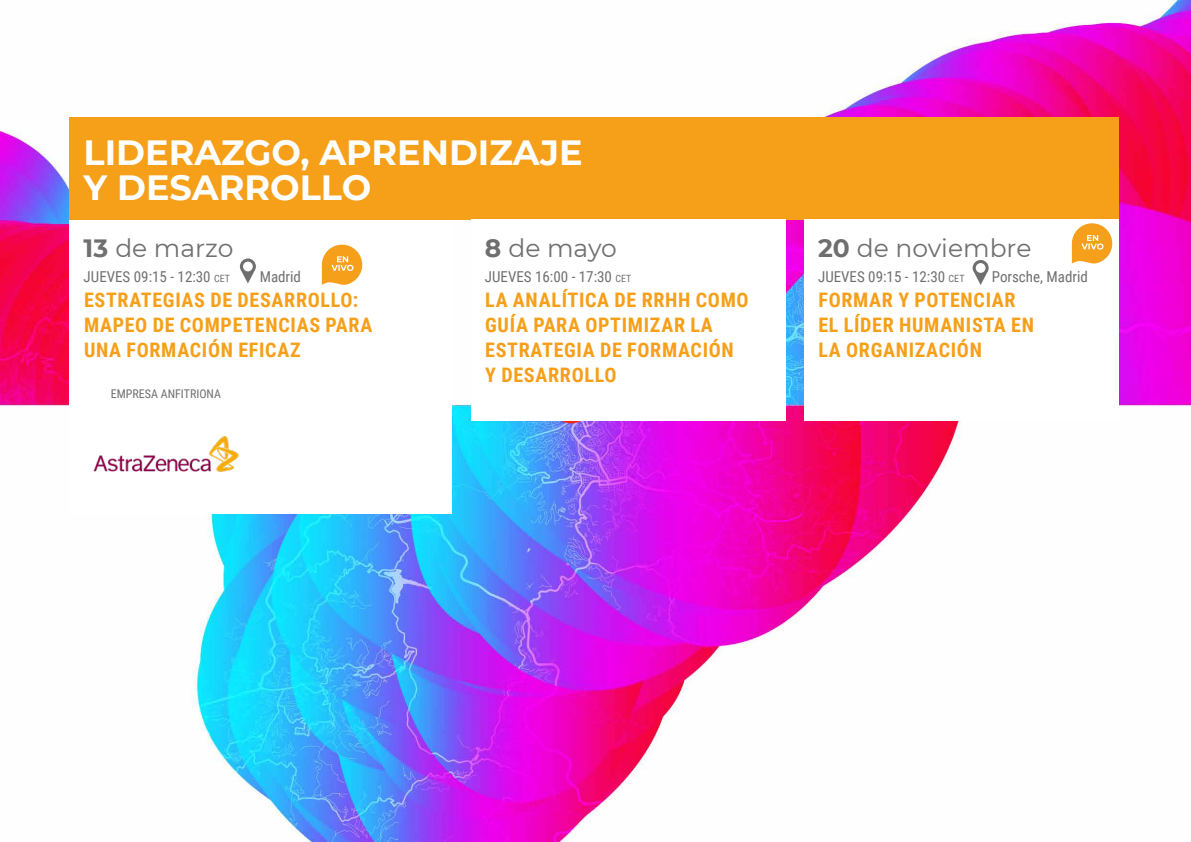
<style>
.page{position:relative;width:1191px;height:842px;background:#fff}
.page>*{position:absolute;margin:0;border:0;box-sizing:border-box;transform-origin:0 0}
.t1{font:700 35px/35px "Montserrat";color:#fff}
.t2{font:25px "Montserrat";color:#706f6f}
.t3{font:700 20px/25px "Roboto Condensed";letter-spacing:.035em;color:#f69f19}
.t4{font:15px "Roboto Condensed";color:#706f6f}
.t5{font:12px "Roboto Condensed";color:#706f6f}
.s1{font-weight:700}
.s2{font-size:10px}
</style>
<div class="page">
<img style="left:0;top:0;width:1191px;height:842px">
<div style="left:69px;top:118px;width:1049px;height:102px;background:#f69f19"></div>
<div style="left:69px;top:220px;width:383px;height:293px;background:#fff"></div>
<img style="left:548px;top:421px;width:72px;height:4px">
<svg style="left:322px;top:245px;width:40px;height:40px"></svg>
<svg style="left:240px;top:258px;width:16px;height:25px"></svg>
<div style="left:471px;top:220px;width:314px;height:201px;background:#fff"></div>
<div style="left:804px;top:220px;width:314px;height:201px;background:#fff"></div>
<svg style="left:1071px;top:223px;width:41px;height:41px"></svg>
<svg style="left:972px;top:260px;width:16px;height:25px"></svg>
<img style="left:93px;top:436px;width:146px;height:36px">
<h1 class="t1" style="left:84px;top:133px;width:500px">LIDERAZGO, APRENDIZAJE<br>Y DESARROLLO</h1>
<p class="t2" style="left:84px;top:231px;width:151px"><span class="s1">13</span> de marzo</p>
<p class="t4" style="left:84px;top:266px;width:148px">JUEVES 09:15 - 12:30 <span class="s2">CET</span></p>
<p class="t4" style="left:260px;top:266px;width:43px">Madrid</p>
<p class="t3" style="left:84px;top:286px;width:290px">ESTRATEGIAS DE DESARROLLO:<br>MAPEO DE COMPETENCIAS PARA<br>UNA FORMACIÓN EFICAZ</p>
<p class="t2" style="left:485px;top:231px;width:134px"><span class="s1">8</span> de mayo</p>
<p class="t4" style="left:485px;top:266px;width:148px">JUEVES 16:00 - 17:30 <span class="s2">CET</span></p>
<p class="t3" style="left:485px;top:286px;width:265px">LA ANALÍTICA DE RRHH COMO<br>GUÍA PARA OPTIMIZAR LA<br>ESTRATEGIA DE FORMACIÓN<br>Y DESARROLLO</p>
<p class="t5" style="left:111px;top:386px;width:112px">EMPRESA ANFITRIONA</p>
<p class="t2" style="left:818px;top:231px;width:215px"><span class="s1">20</span> de noviembre</p>
<p class="t4" style="left:818px;top:266px;width:148px">JUEVES 09:15 - 12:30 <span class="s2">CET</span></p>
<p class="t4" style="left:991px;top:266px;width:98px">Porsche, Madrid</p>
<p class="t3" style="left:818px;top:286px;width:217px">FORMAR Y POTENCIAR<br>EL LÍDER HUMANISTA EN<br>LA ORGANIZACIÓN</p>
</div>
